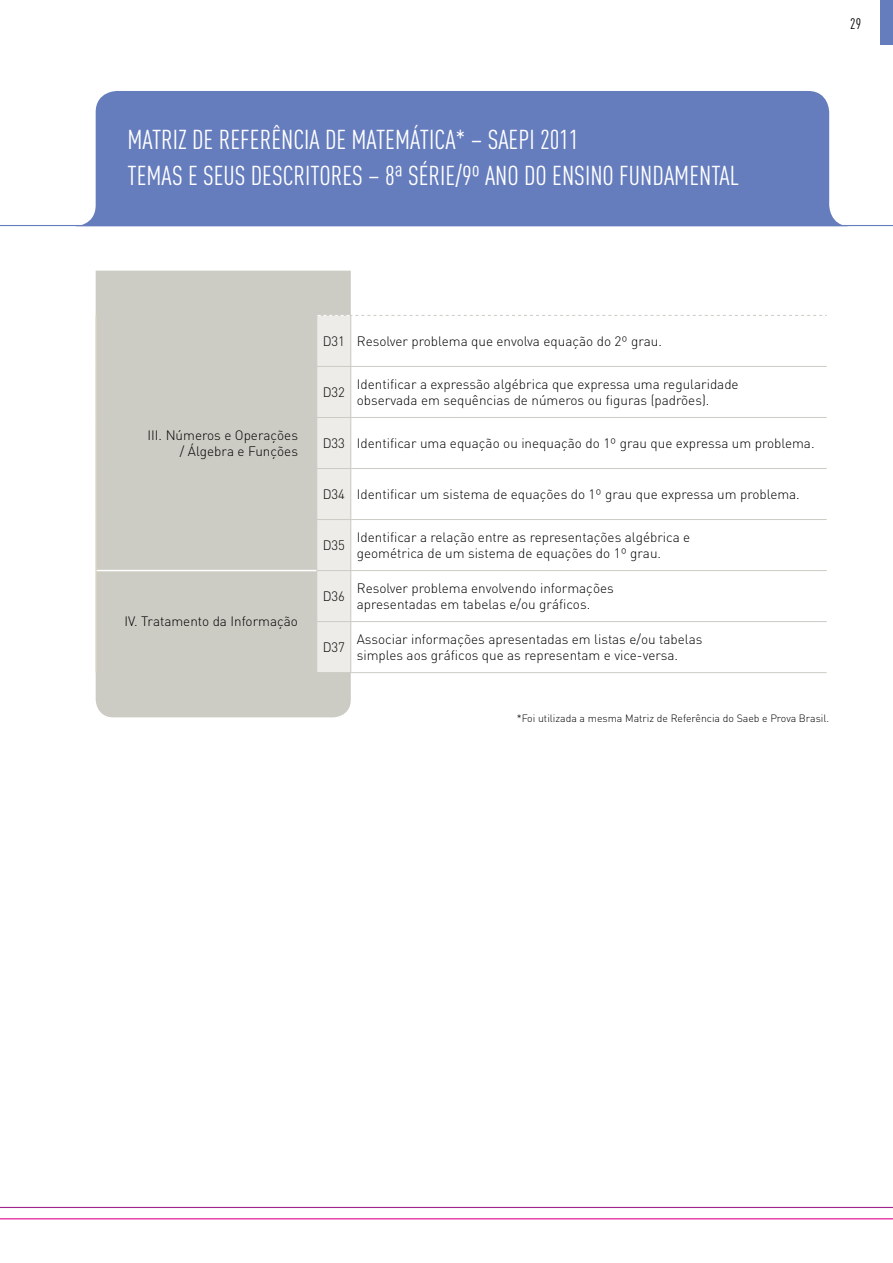
<style>
.page{position:relative;width:893px;height:1263px;background:#fff}
.page>*{position:absolute;margin:0;border:0;box-sizing:border-box;transform-origin:0 0}
.t1{font:27px "DIN Cond";color:#fff}
.t2{font:15px "DIN Cond";color:#000}
.t3{font:300 13.5px/16.2px "DIN";color:#000}
.t4{font:300 10.5px "DIN";color:#000}
</style>
<div class="page">
<hr style="left:0;top:225px;width:893px;height:1px;background:#657cbd">
<hr style="left:0;top:1218px;width:893px;height:1px;background:#e1058c">
<hr style="left:0;top:1207px;width:893px;height:1px;background:#9f248f">
<div style="left:81px;top:91px;width:761px;height:134px;background:#657cbd"></div>
<div style="left:96px;top:271px;width:255px;height:446px;background:#cccbc4"></div>
<div style="left:97px;top:315px;width:219px;height:358px;background:#cccbc4"></div>
<hr style="left:96px;top:570px;width:220px;height:1px;background:#fff">
<svg style="left:316px;top:315px;width:511px;height:358px"></svg>
<hr style="left:96px;top:315px;width:1px;height:51px;background:#e5dbb8">
<hr style="left:96px;top:366px;width:1px;height:51px;background:#e5dbb8">
<hr style="left:96px;top:417px;width:1px;height:51px;background:#e5dbb8">
<hr style="left:96px;top:468px;width:1px;height:51px;background:#e5dbb8">
<hr style="left:96px;top:519px;width:1px;height:51px;background:#e5dbb8">
<hr style="left:96px;top:570px;width:1px;height:52px;background:#e5dbb8">
<hr style="left:96px;top:622px;width:1px;height:51px;background:#e5dbb8">
<div style="left:880px;top:0;width:13px;height:45px;background:#657cbd"></div>
<h1 class="t1" style="left:128px;top:124px;width:25px">MATRIZ</h1>
<h1 class="t1" style="left:192px;top:124px;width:49px">DE REFERÊ</h1>
<h1 class="t1" style="left:281px;top:124px;width:96px">NCIA DE MATEMÁTI</h1>
<h1 class="t1" style="left:434px;top:124px;width:146px">CA* – SAEPI 2011</h1>
<h1 class="t1" style="left:128px;top:160px;width:21px">TEMAS</h1>
<h1 class="t1" style="left:188px;top:160px;width:27px">E SEUS</h1>
<h1 class="t1" style="left:251px;top:160px;width:54px">DESCRITORES</h1>
<h1 class="t1" style="left:368px;top:160px;width:297px">– 8ª SÉRIE/9º ANO DO ENSINO FUNDAME</h1>
<h1 class="t1" style="left:699px;top:160px;width:23px">NTAL</h1>
<p class="t2" style="left:850px;top:15px;width:12px">29</p>
<p class="t3" style="left:148px;top:427px;width:152px;text-align:right">III. Números e Operações / Álgebra e Funções</p>
<p class="t3" style="left:124px;top:613px;width:175px">IV. Tratamento da Informação</p>
<p class="t3" style="left:323px;top:333px;width:341px">D31 Resolver problema que envolva equação do 2º grau.</p>
<p class="t3" style="left:323px;top:384px;width:24px">D32</p>
<p class="t3" style="left:357px;top:376px;width:383px">Identificar a expressão algébrica que expressa uma regularidade observada em sequências de números ou figuras (padrões).</p>
<p class="t3" style="left:323px;top:435px;width:493px">D33 Identificar uma equação ou inequação do 1º grau que expressa um problema.</p>
<p class="t3" style="left:323px;top:486px;width:479px">D34 Identificar um sistema de equações do 1º grau que expressa um problema.</p>
<p class="t3" style="left:323px;top:537px;width:24px">D35</p>
<p class="t3" style="left:357px;top:529px;width:335px">Identificar a relação entre as representações algébrica e geométrica de um sistema de equações do 1º grau.</p>
<p class="t3" style="left:323px;top:588px;width:24px">D36</p>
<p class="t3" style="left:357px;top:580px;width:259px">Resolver problema envolvendo informações apresentadas em tabelas e/ou gráficos.</p>
<p class="t3" style="left:323px;top:639px;width:24px">D37</p>
<p class="t3" style="left:357px;top:631px;width:347px">Associar informações apresentadas em listas e/ou tabelas simples aos gráficos que as representam e vice-versa.</p>
<p class="t4" style="left:517px;top:711px;width:314px">*Foi utilizada a mesma Matriz de Referência do Saeb e Prova Brasil.</p>
</div>
